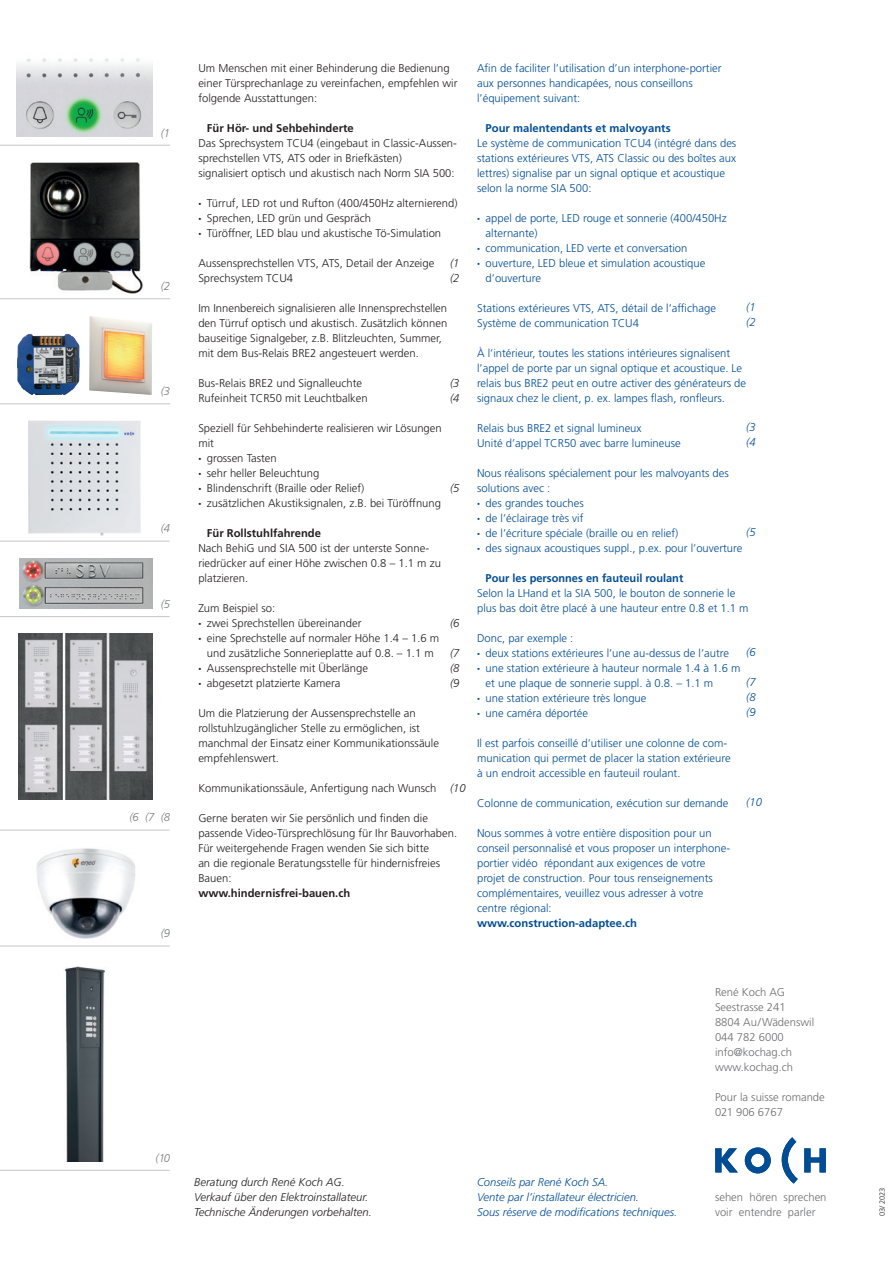
<style>
.page{position:relative;width:893px;height:1263px;background:#fff}
.page>*{position:absolute;margin:0;border:0;box-sizing:border-box;transform-origin:0 0}
.t1{font:300 11.25px/15px "Frutiger LT Std";color:#014d95}
.t2{font:300 11.25px/15px "Frutiger LT Std";color:#231f20}
.t3{font:300 11.25px/15px "Frutiger LT Std";color:#6c6d70}
.t4{font:italic 300 11.25px/15px "Frutiger LT Std";color:#014d95}
.t5{font:italic 300 11.25px/15px "Frutiger LT Std";color:#231f20}
.t6{font:700 11.25px "Frutiger LT Std";color:#014d95}
.t7{font:700 11.25px "Frutiger LT Std";color:#231f20}
.t8{font:italic 300 11.25px "Frutiger LT Std";color:#76787b}
.t9{font:300 7.5px "Frutiger LT Std";color:#231f20}
.s1{font-size:6px}
</style>
<div class="page">
<img style="left:17px;top:334px;width:63px;height:61px">
<img style="left:89px;top:316px;width:63px;height:79px">
<hr style="left:0;top:145px;width:170px;height:1px;background:#c5c6c8">
<hr style="left:0;top:403px;width:170px;height:1px;background:#c5c6c8">
<hr style="left:0;top:616px;width:170px;height:1px;background:#c5c6c8">
<hr style="left:0;top:830px;width:170px;height:1px;background:#c5c6c8">
<hr style="left:0;top:1170px;width:170px;height:1px;background:#c5c6c8">
<img style="left:64px;top:966px;width:41px;height:196px">
<img style="left:19px;top:558px;width:133px;height:50px">
<img style="left:28px;top:420px;width:113px;height:115px">
<img style="left:29px;top:163px;width:115px;height:131px">
<img style="left:36px;top:848px;width:100px;height:91px">
<hr style="left:0;top:541px;width:170px;height:1px;background:#c5c6c8">
<img style="left:19px;top:634px;width:133px;height:166px">
<img style="left:16px;top:58px;width:136px;height:79px">
<hr style="left:0;top:298px;width:170px;height:1px;background:#c5c6c8">
<hr style="left:0;top:945px;width:170px;height:1px;background:#c5c6c8">
<svg style="left:715px;top:1148px;width:23px;height:24px"></svg>
<svg style="left:804px;top:1148px;width:22px;height:24px"></svg>
<svg style="left:745px;top:1147px;width:26px;height:26px"></svg>
<svg style="left:782px;top:1137px;width:16px;height:46px"></svg>
<p class="t8" style="left:161px;top:127px;width:11px">(1</p>
<p class="t8" style="left:161px;top:279px;width:11px">(2</p>
<p class="t8" style="left:161px;top:384px;width:11px">(3</p>
<p class="t8" style="left:161px;top:521px;width:11px">(4</p>
<p class="t8" style="left:161px;top:598px;width:11px">(5</p>
<p class="t8" style="left:129px;top:811px;width:42px">(6 (7 (8</p>
<p class="t8" style="left:161px;top:926px;width:11px">(9</p>
<p class="t8" style="left:156px;top:1152px;width:16px">(10</p>
<p class="t2" style="left:198px;top:61px;width:261px">Um Menschen mit einer Behinderung die Bedienung einer Türsprechanlage zu vereinfachen, empfehlen wir folgende Ausstattungen:</p>
<p class="t7" style="left:207px;top:122px;width:148px">Für Hör- und Sehbehinderte</p>
<p class="t2" style="left:198px;top:136px;width:259px">Das Sprechsystem TCU4 (eingebaut in Classic-Aussen&shy;sprechstellen VTS, ATS oder in Briefkästen)<br>signalisiert optisch und akustisch nach Norm SIA 500:</p>
<p class="t2" style="left:198px;top:196px;width:261px"><span class="s1">•</span> Türruf, LED rot und Rufton (400/450Hz alternierend)</p>
<p class="t2" style="left:198px;top:211px;width:174px"><span class="s1">•</span> Sprechen, LED grün und Gespräch</p>
<p class="t2" style="left:198px;top:226px;width:244px"><span class="s1">•</span> Türöffner, LED blau und akustische Tö-Simulation</p>
<p class="t2" style="left:198px;top:256px;width:237px">Aussensprechstellen VTS, ATS, Detail der Anzeige<br>Sprechsystem TCU4</p>
<p class="t2" style="left:198px;top:301px;width:250px">Im Innenbereich signalisieren alle Innensprechstellen den Türruf optisch und akustisch. Zusätzlich können bauseitige Signalgeber, z.B. Blitzleuchten, Summer, mit dem Bus-Relais BRE2 angesteuert werden.</p>
<p class="t2" style="left:198px;top:376px;width:171px">Bus-Relais BRE2 und Signalleuchte<br>Rufeinheit TCR50 mit Leuchtbalken</p>
<p class="t2" style="left:198px;top:421px;width:245px">Speziell für Sehbehinderte realisieren wir Lösungen mit</p>
<p class="t2" style="left:198px;top:451px;width:80px"><span class="s1">•</span> grossen Tasten</p>
<p class="t2" style="left:198px;top:466px;width:123px"><span class="s1">•</span> sehr heller Beleuchtung</p>
<p class="t2" style="left:198px;top:481px;width:168px"><span class="s1">•</span> Blindenschrift (Braille oder Relief)</p>
<p class="t2" style="left:198px;top:496px;width:244px"><span class="s1">•</span> zusätzlichen Akustiksignalen, z.B. bei Türöffnung</p>
<p class="t7" style="left:207px;top:527px;width:116px">Für Rollstuhlfahrende</p>
<p class="t2" style="left:198px;top:541px;width:244px">Nach BehiG und SIA 500 ist der unterste Sonne&shy;riedrücker auf einer Höhe zwischen 0.8 – 1.1 m zu platzieren.</p>
<p class="t2" style="left:198px;top:601px;width:78px">Zum Beispiel so:</p>
<p class="t2" style="left:198px;top:616px;width:165px"><span class="s1">•</span> zwei Sprechstellen übereinander</p>
<p class="t2" style="left:198px;top:631px;width:242px;text-align:center"><span class="s1">•</span> eine Sprechstelle auf normaler Höhe 1.4 – 1.6 m und zusätzliche Sonnerieplatte auf 0.8. – 1.1 m</p>
<p class="t2" style="left:198px;top:661px;width:171px"><span class="s1">•</span> Aussensprechstelle mit Überlänge</p>
<p class="t2" style="left:198px;top:676px;width:144px"><span class="s1">•</span> abgesetzt platzierte Kamera</p>
<p class="t2" style="left:198px;top:706px;width:242px">Um die Platzierung der Aussensprechstelle an rollstuhlzugänglicher Stelle zu ermöglichen, ist manchmal der Einsatz einer Kommunikationssäule empfehlenswert.</p>
<p class="t2" style="left:198px;top:781px;width:239px">Kommunikationssäule, Anfertigung nach Wunsch</p>
<p class="t2" style="left:198px;top:811px;width:260px">Gerne beraten wir Sie persönlich und finden die passende Video-Türsprechlösung für Ihr Bauvorhaben.<br>Für weitergehende Fragen wenden Sie sich bitte<br>an die regionale Beratungsstelle für hindernisfreies Bauen:</p>
<p class="t7" style="left:198px;top:887px;width:153px">www.hindernisfrei-bauen.ch</p>
<p class="t5" style="left:450px;top:256px;width:11px">(1 (2</p>
<p class="t5" style="left:450px;top:376px;width:11px">(3 (4</p>
<p class="t5" style="left:450px;top:481px;width:11px">(5</p>
<p class="t5" style="left:450px;top:616px;width:11px">(6</p>
<p class="t5" style="left:450px;top:646px;width:11px;text-align:justify">(7 (8 (9</p>
<p class="t5" style="left:450px;top:781px;width:17px">(10</p>
<p class="t1" style="left:477px;top:61px;width:246px">Afin de faciliter l’utilisation d’un interphone-portier aux personnes handicapées, nous conseillons l’équipement suivant:</p>
<p class="t6" style="left:486px;top:122px;width:187px">Pour malentendants et malvoyants</p>
<p class="t1" style="left:477px;top:136px;width:261px">Le système de communication TCU4 (intégré dans des stations extérieures VTS, ATS Classic ou des boîtes aux lettres) signalise par un signal optique et acoustique selon la norme SIA 500:</p>
<p class="t1" style="left:486px;top:211px;width:243px;text-indent:-9px"><span class="s1">•</span> appel de porte, LED rouge et sonnerie (400/450Hz alternante)</p>
<p class="t1" style="left:477px;top:241px;width:212px"><span class="s1">•</span> communication, LED verte et conversation</p>
<p class="t1" style="left:486px;top:256px;width:221px;text-indent:-9px"><span class="s1">•</span> ouverture, LED bleue et simulation acoustique d’ouverture</p>
<p class="t1" style="left:477px;top:301px;width:240px">Stations extérieures VTS, ATS, détail de l’affichage<br>Système de communication TCU4</p>
<p class="t1" style="left:477px;top:346px;width:271px">À l’intérieur, toutes les stations intérieures signalisent l’appel de porte par un signal optique et acoustique. Le relais bus BRE2 peut en outre activer des générateurs de signaux chez le client, p. ex. lampes flash, ronfleurs.</p>
<p class="t1" style="left:477px;top:421px;width:205px">Relais bus BRE2 et signal lumineux<br>Unité d’appel TCR50 avec barre lumineuse</p>
<p class="t1" style="left:477px;top:466px;width:253px">Nous réalisons spécialement pour les malvoyants des solutions avec :</p>
<p class="t1" style="left:477px;top:496px;width:108px"><span class="s1">•</span> des grandes touches</p>
<p class="t1" style="left:477px;top:511px;width:108px"><span class="s1">•</span> de l’éclairage très vif</p>
<p class="t1" style="left:477px;top:526px;width:203px"><span class="s1">•</span> de l’écriture spéciale (braille ou en relief)</p>
<p class="t1" style="left:477px;top:541px;width:267px"><span class="s1">•</span> des signaux acoustiques suppl., p.ex. pour l’ouverture</p>
<p class="t6" style="left:486px;top:572px;width:199px">Pour les personnes en fauteuil roulant</p>
<p class="t1" style="left:477px;top:586px;width:273px">Selon la LHand et la SIA 500, le bouton de sonnerie le plus bas doit être placé à une hauteur entre 0.8 et 1.1 m</p>
<p class="t1" style="left:477px;top:631px;width:98px">Donc, par exemple :</p>
<p class="t1" style="left:477px;top:646px;width:253px"><span class="s1">•</span> deux stations extérieures l’une au-dessus de l’autre</p>
<p class="t1" style="left:486px;top:661px;width:256px;text-indent:-9px"><span class="s1">•</span> une station extérieure à hauteur normale 1.4 à 1.6 m et une plaque de sonnerie suppl. à 0.8. – 1.1 m</p>
<p class="t1" style="left:477px;top:691px;width:171px"><span class="s1">•</span> une station extérieure très longue</p>
<p class="t1" style="left:477px;top:706px;width:113px"><span class="s1">•</span> une caméra déportée</p>
<p class="t1" style="left:477px;top:736px;width:255px">Il est parfois conseillé d’utiliser une colonne de com&shy;munication qui permet de placer la station extérieure à un endroit accessible en fauteuil roulant.</p>
<p class="t1" style="left:477px;top:796px;width:253px">Colonne de communication, exécution sur demande</p>
<p class="t1" style="left:477px;top:826px;width:254px">Nous sommes à votre entière disposition pour un conseil personnalisé et vous proposer un interphone&shy;portier vidéo répondant aux exigences de votre projet de construction. Pour tous renseignements complémentaires, veuillez vous adresser à votre centre régional:</p>
<p class="t6" style="left:477px;top:917px;width:162px">www.construction-adaptee.ch</p>
<p class="t4" style="left:746px;top:300px;width:11px">(1 (2</p>
<p class="t4" style="left:746px;top:420px;width:11px">(3 (4</p>
<p class="t4" style="left:746px;top:525px;width:11px">(5</p>
<p class="t4" style="left:746px;top:645px;width:11px">(6</p>
<p class="t4" style="left:746px;top:675px;width:11px;text-align:justify">(7 (8 (9</p>
<p class="t4" style="left:746px;top:795px;width:17px">(10</p>
<p class="t3" style="left:715px;top:984px;width:101px">René Koch AG<br>Seestrasse 241<br>8804 Au/Wädenswil<br>044 782 6000 info@kochag.ch www.kochag.ch</p>
<p class="t3" style="left:715px;top:1089px;width:111px">Pour la suisse romande<br>021 906 6767</p>
<p class="t5" style="left:194px;top:1175px;width:179px">Beratung durch René Koch AG.<br>Verkauf über den Elektroinstallateur.<br>Technische Änderungen vorbehalten.</p>
<p class="t4" style="left:477px;top:1175px;width:202px">Conseils par René Koch SA.<br>Vente par l’installateur électricien.<br>Sous réserve de modifications techniques.</p>
<p class="t3" style="left:715px;top:1190px;width:113px">sehen hören sprechen voir entendre parler</p>
<p class="t9" style="left:878px;top:1216px;width:30px;rotate:-90deg">03/2023</p>
</div>
